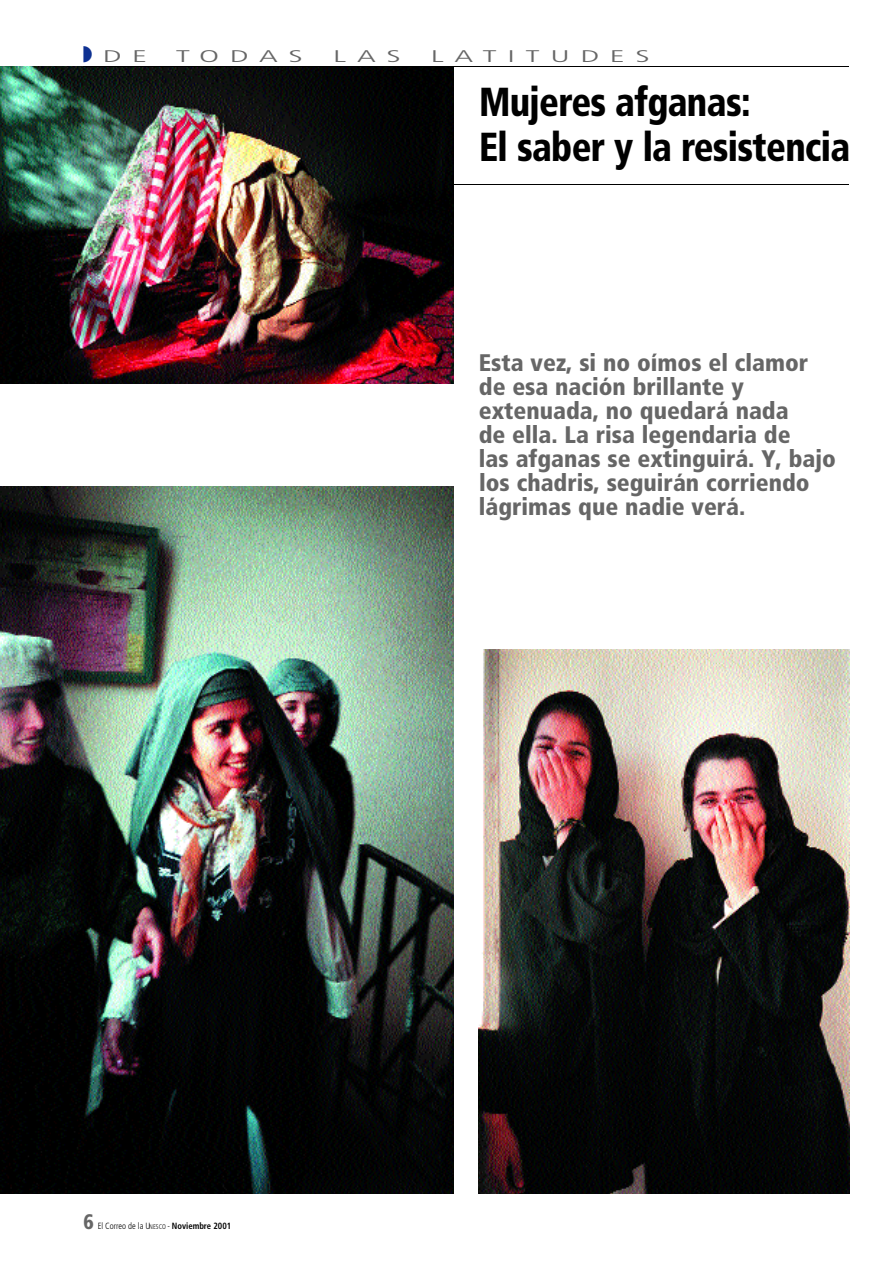
<style>
.page{position:relative;width:893px;height:1263px;background:#fff}
.page>*{position:absolute;margin:0;border:0;box-sizing:border-box;transform-origin:0 0}
.t1{font:900 condensed 40.5px/45px "Frutiger";letter-spacing:-.02em;color:#000;scale:.91 1}
.t2{font:900 condensed 24px/24px "Frutiger";color:#666}
.t3{font:900 condensed 21px "Frutiger";color:#666;scale:.95 1}
.t4{font:300 condensed 16.8px "Frutiger";color:#666;scale:2 1}
.t5{font:300 condensed 9px "Frutiger";color:#000;scale:.95 1}
.s1{color:#0e3192}
.s2{font-size:6.75px}
.s3{font-weight:700}
</style>
<div class="page">
<hr style="left:83px;top:184px;width:766px;height:1px;background:#000">
<img style="left:478px;top:650px;width:371px;height:544px">
<img style="left:0;top:486px;width:453px;height:708px">
<img style="left:0;top:67px;width:453px;height:317px">
<hr style="left:83px;top:66px;width:766px;height:1px;background:#000">
<p class="t4" style="left:83px;top:50px;width:34px"><span class="s1">◗</span> D E</p>
<p class="t4" style="left:176px;top:50px;width:65px">T O D A S</p>
<p class="t4" style="left:333px;top:50px;width:35px">L A S</p>
<p class="t4" style="left:431px;top:50px;width:111px">L A T I T U D E S</p>
<h1 class="t1" style="left:479px;top:83px;width:409px">M u j e res afganas:<br>El saber y la re s i s t e n c i a</h1>
<p class="t2" style="left:479px;top:353px;width:358px">Esta vez, si no oímos el clamor de esa nación brillante y extenuada, no quedará nada<br>de ella. La risa legendaria de<br>las afganas se extinguirá. Y, bajo los chadris, seguirán corriendo lágrimas que nadie verá.</p>
<p class="t3" style="left:83px;top:1213px;width:12px">6</p>
<p class="t5" style="left:98px;top:1222px;width:142px">El Correo de la U<span class="s2">NESCO</span> - <span class="s3">Noviembre 2001</span></p>
</div>
